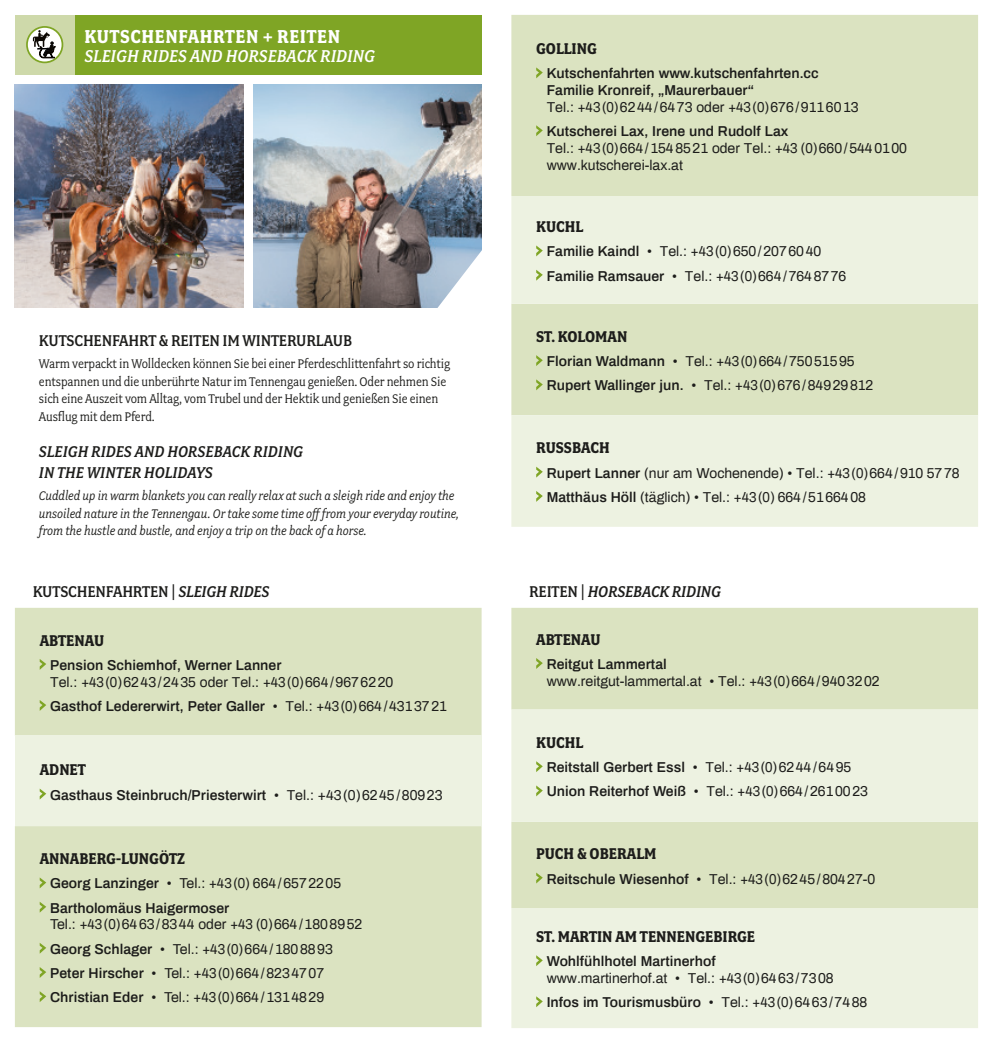
<style>
.page{position:relative;width:993px;height:1042px;background:#fff}
.page>*{position:absolute;margin:0;border:0;box-sizing:border-box;transform-origin:0 0}
.t1{font:700 21px "Fairplex Narrow OT";letter-spacing:.03em;color:#fff}
.t2{font:italic 19.25px "Fairplex Narrow OT Med";color:#fff}
.t3{font:700 17.5px "Fairplex Narrow OT";color:#1d1d1b}
.t4{font:italic 17.5px/21px "Fairplex Narrow OT Med";color:#1d1d1b}
.t5{font:500 17.5px "Fairplex Narrow OT";letter-spacing:-.01em;color:#1d1d1b}
.t6{font:14px/24.3px "Archivo";color:#1d1d1b}
.t7{font:600 14px/24.3px "Archivo";color:#1d1d1b}
.t8{font:14px/17.5px "Fairplex Narrow OT";letter-spacing:-.01em;color:#1d1d1b}
.t9{font:italic 14px/17.5px "Fairplex Narrow OT";color:#1d1d1b}
.s1{font-weight:600}
.s2{font-family:"Fairplex Narrow OT Med";font-weight:400;font-style:italic}
.s3{font-family:"Fairplex Narrow OT";font-weight:500;font-style:normal}
.s4{font-weight:400}
</style>
<div class="page">
<div style="left:74px;top:15px;width:407px;height:59px;background:#7fa525"></div>
<div style="left:15px;top:15px;width:59px;height:59px;background:#ced9aa"></div>
<img style="left:15px;top:84px;width:228px;height:224px">
<img style="left:253px;top:84px;width:228px;height:224px">
<svg style="left:27px;top:27px;width:35px;height:35px"></svg>
<div style="left:26px;top:26px;width:37px;height:37px;border:2px solid #7fa525;border-radius:50%"></div>
<svg style="left:33px;top:30px;width:22px;height:28px"></svg>
<div style="left:15px;top:608px;width:466px;height:419px;background:#dbe3c1"></div>
<div style="left:15px;top:735px;width:466px;height:91px;background:#edf2e1"></div>
<svg style="left:40px;top:659px;width:6px;height:11px"></svg>
<svg style="left:40px;top:700px;width:6px;height:11px"></svg>
<svg style="left:40px;top:789px;width:6px;height:10px"></svg>
<svg style="left:40px;top:877px;width:6px;height:11px"></svg>
<svg style="left:40px;top:901px;width:6px;height:11px"></svg>
<svg style="left:40px;top:943px;width:6px;height:10px"></svg>
<svg style="left:40px;top:967px;width:6px;height:11px"></svg>
<svg style="left:40px;top:991px;width:6px;height:11px"></svg>
<div style="left:511px;top:608px;width:466px;height:101px;background:#dbe3c1"></div>
<svg style="left:511px;top:709px;width:466px;height:319px;fill:#edf2e1"></svg>
<svg style="left:536px;top:658px;width:6px;height:11px"></svg>
<svg style="left:536px;top:761px;width:6px;height:11px"></svg>
<svg style="left:536px;top:785px;width:6px;height:11px"></svg>
<svg style="left:536px;top:872px;width:6px;height:11px"></svg>
<svg style="left:536px;top:955px;width:6px;height:11px"></svg>
<svg style="left:536px;top:996px;width:6px;height:11px"></svg>
<div style="left:511px;top:15px;width:466px;height:181px;background:#dbe3c1"></div>
<svg style="left:511px;top:196px;width:466px;height:331px;fill:#edf2e1"></svg>
<svg style="left:536px;top:67px;width:6px;height:11px"></svg>
<svg style="left:536px;top:125px;width:6px;height:11px"></svg>
<svg style="left:536px;top:245px;width:6px;height:11px"></svg>
<svg style="left:536px;top:270px;width:6px;height:11px"></svg>
<svg style="left:536px;top:355px;width:6px;height:11px"></svg>
<svg style="left:536px;top:379px;width:6px;height:11px"></svg>
<svg style="left:536px;top:467px;width:6px;height:10px"></svg>
<svg style="left:536px;top:491px;width:6px;height:11px"></svg>
<svg style="left:437px;top:250px;width:45px;height:58px"></svg>
<h1 class="t1" style="left:84px;top:24px;width:257px">KUTSCHENFAHRTEN + REITEN</h1>
<h2 class="t2" style="left:84px;top:45px;width:292px">SLEIGH RIDES AND HORSEBACK RIDING</h2>
<p class="t5" style="left:39px;top:330px;width:314px">KUTSCHENFAHRT &amp; REITEN IM WINTERURLAUB</p>
<p class="t8" style="left:39px;top:355px;width:412px">Warm verpackt in Wolldecken können Sie bei einer Pferdeschlittenfahrt so richtig entspannen und die unberührte Natur im Tennengau genießen. Oder nehmen Sie sich eine Auszeit vom Alltag, vom Trubel und der Hektik und genießen Sie einen Ausflug mit dem Pferd.</p>
<p class="t4" style="left:39px;top:441px;width:266px">SLEIGH RIDES AND HORSEBACK RIDING<br>IN THE WINTER HOLIDAYS</p>
<p class="t9" style="left:39px;top:487px;width:421px">Cuddled up in warm blankets you can really relax at such a sleigh ride and enjoy the unsoiled nature in the Tennengau. Or take some time off from your everyday routine, from the hustle and bustle, and enjoy a trip on the back of a horse.</p>
<p class="t3" style="left:536px;top:39px;width:62px">GOLLING</p>
<p class="t7" style="left:546px;top:65px;width:273px;line-height:16.8px">Kutschenfahrten www.kutschenfahrten.cc<br>Familie Kronreif, „Maurerbauer“</p>
<p class="t6" style="left:546px;top:94px;width:313px">Tel.: +43(0)6244/6473 oder +43(0)676/9116013</p>
<p class="t7" style="left:546px;top:119px;width:243px">Kutscherei Lax, Irene und Rudolf Lax</p>
<p class="t6" style="left:546px;top:139px;width:362px;line-height:16.8px">Tel.: +43(0)664/1548521 oder Tel.: +43 (0)660/5440100 www.kutscherei-lax.at</p>
<p class="t3" style="left:536px;top:217px;width:48px">KUCHL</p>
<p class="t6" style="left:546px;top:239px;width:301px"><span class="s1">Familie Kaindl</span> • Tel.: +43(0)650/2076040<br><span class="s1">Familie Ramsauer</span> • Tel.: +43(0)664/7648776</p>
<p class="t3" style="left:536px;top:326px;width:93px">ST. KOLOMAN</p>
<p class="t6" style="left:546px;top:348px;width:328px"><span class="s1">Florian Waldmann</span> • Tel.: +43(0)664/75051595<br><span class="s1">Rupert Wallinger jun.</span> • Tel.: +43(0)676/84929812</p>
<p class="t3" style="left:536px;top:438px;width:75px">RUSSBACH</p>
<p class="t6" style="left:546px;top:460px;width:414px"><span class="s1">Rupert Lanner</span> (nur am Wochenende) • Tel.: +43(0)664/910 5778<br><span class="s1">Matthäus Höll</span> (täglich) • Tel.: +43(0) 664/5166408</p>
<p class="t5" style="left:33px;top:582px;width:238px">KUTSCHENFAHRTEN | <span class="s2">SLEIGH RIDES</span></p>
<p class="t4" style="left:529px;top:581px;width:193px"><span class="s3">REITEN |</span> HORSEBACK RIDING</p>
<p class="t3" style="left:40px;top:630px;width:66px">ABTENAU</p>
<p class="t7" style="left:50px;top:652px;width:233px">Pension Schiemhof, Werner Lanner</p>
<p class="t6" style="left:50px;top:669px;width:398px">Tel.: +43(0)6243/2435 oder Tel.: +43(0)664/9676220<br><span class="s1">Gasthof Ledererwirt, Peter Galler</span> • Tel.: +43(0)664/4313721</p>
<p class="t3" style="left:40px;top:760px;width:48px">ADNET</p>
<p class="t7" style="left:50px;top:782px;width:393px">Gasthaus Steinbruch/Priesterwirt <span class="s4">• Tel.: +43(0)6245/80923</span></p>
<p class="t3" style="left:40px;top:848px;width:147px">ANNABERG-LUNGÖTZ</p>
<p class="t7" style="left:50px;top:871px;width:292px">Georg Lanzinger <span class="s4">• Tel.: +43(0) 664/6572205<br></span>Bartholomäus Haigermoser</p>
<p class="t6" style="left:50px;top:912px;width:313px">Tel.: +43(0)6463/8344 oder +43 (0)664/1808952<br><span class="s1">Georg Schlager</span> • Tel.: +43(0)664/1808893<br><span class="s1">Peter Hirscher</span> • Tel.: +43(0)664/8234707<br><span class="s1">Christian Eder</span> • Tel.: +43(0)664/1314829</p>
<p class="t3" style="left:536px;top:629px;width:66px">ABTENAU</p>
<p class="t7" style="left:546px;top:651px;width:121px">Reitgut Lammertal</p>
<p class="t6" style="left:546px;top:668px;width:334px">www.reitgut-lammertal.at • Tel.: +43(0)664/9403202</p>
<p class="t3" style="left:536px;top:732px;width:48px">KUCHL</p>
<p class="t6" style="left:546px;top:754px;width:322px"><span class="s1">Reitstall Gerbert Essl</span> • Tel.: +43(0)6244/6495<br><span class="s1">Union Reiterhof Weiß</span> • Tel.: +43(0)664/2610023</p>
<p class="t3" style="left:536px;top:844px;width:122px">PUCH &amp; OBERALM</p>
<p class="t6" style="left:546px;top:866px;width:330px"><span class="s1">Reitschule Wiesenhof</span> • Tel.: +43(0)6245/80427-0</p>
<p class="t3" style="left:536px;top:926px;width:220px">ST. MARTIN AM TENNENGEBIRGE</p>
<p class="t7" style="left:546px;top:949px;width:170px">Wohlfühlhotel Martinerhof</p>
<p class="t6" style="left:546px;top:965px;width:322px">www.martinerhof.at • Tel.: +43(0)6463/7308<br><span class="s1">Infos im Tourismusbüro</span> • Tel.: +43(0)6463/7488</p>
</div>
